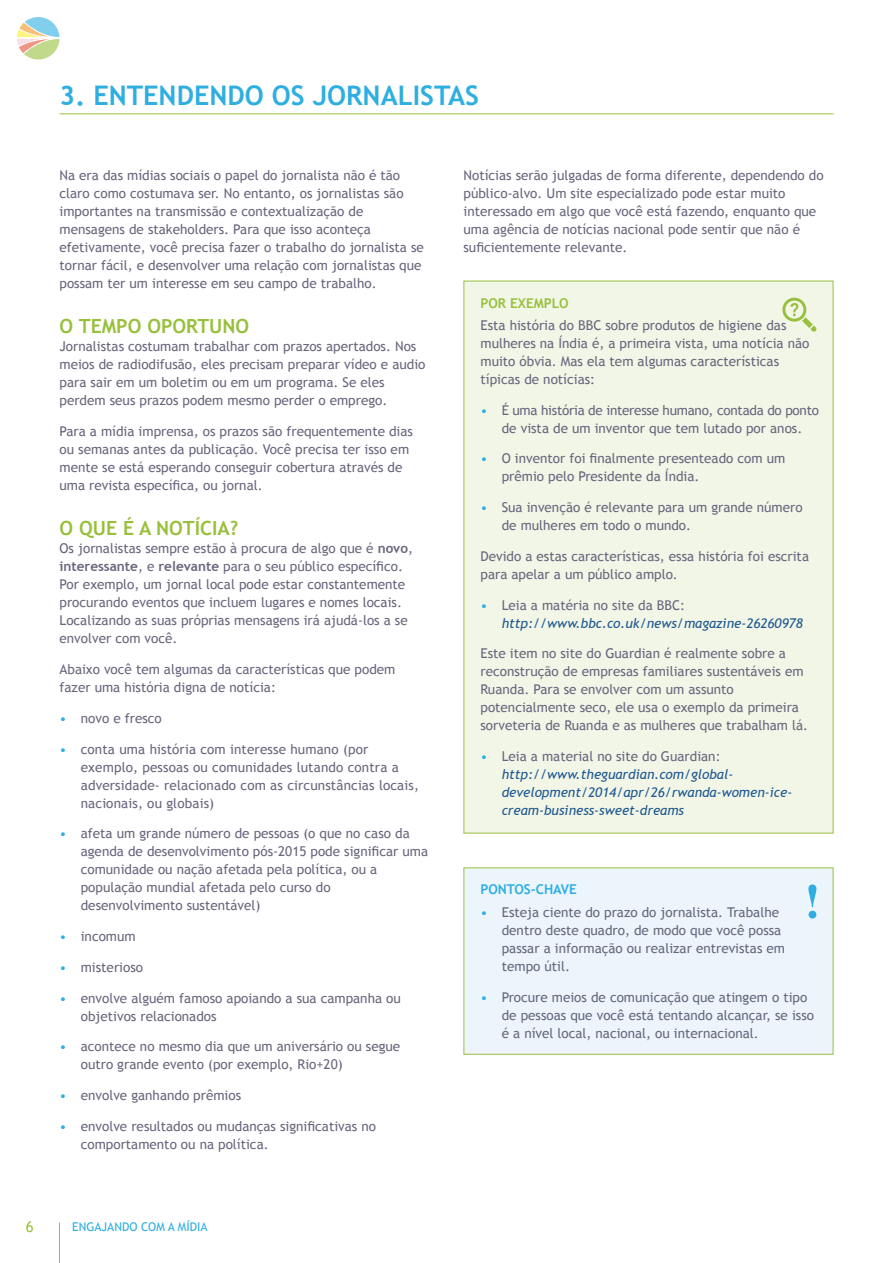
<style>
.page{position:relative;width:893px;height:1263px;background:#fff}
.page>*{position:absolute;margin:0;border:0;box-sizing:border-box;transform-origin:0 0}
.Chapter_Header{font:700 27px "Trebuchet MS";color:#2eaee1}
.Header_1{font:700 19.5px "Trebuchet MS";color:#98c03c}
.t1{font:15px "Trebuchet MS";color:#98c03c}
.Body_Text{font:13.5px/18px "Trebuchet MS";color:#67667d}
.Box_text{font:13.5px/18px "Trebuchet MS";color:#67667d}
.Box_text-2{font:italic 13.5px/18px "Trebuchet MS";color:#1f588f}
.Box_text-3{font:13.5px/18px "Trebuchet MS";letter-spacing:-.02em;color:#67667d;text-align:center}
.Box_header{font:700 13.5px "Trebuchet MS";color:#2eaee1}
.Box_header-2{font:700 13.5px "Trebuchet MS";color:#98c03c}
.t2{font:12px "Trebuchet MS";color:#2eaee1}
.s1{font-weight:700}
.s2{color:#2eaee1}
.s3{font-style:normal;color:#2eaee1}
.s4{font-style:normal;color:#67667d}
</style>
<div class="page">
<hr style="left:59px;top:1222px;width:1px;height:41px;background:#98c03c">
<svg style="left:17px;top:17px;width:43px;height:43px"></svg>
<div style="left:463px;top:867px;width:370px;height:187px;background:#ebf5fb"></div>
<svg style="left:808px;top:884px;width:8px;height:34px"></svg>
<hr style="left:60px;top:113px;width:773px;height:1px;background:#98c03c">
<div style="left:463px;top:281px;width:370px;height:552px;background:#f2f6e7"></div>
<svg style="left:782px;top:297px;width:35px;height:35px"></svg>
<p class="Chapter_Header" style="left:60px;top:78px;width:421px">3. ENTENDENDO OS JORNALISTAS</p>
<p class="Body_Text" style="left:60px;top:166px;width:366px">Na era das mídias sociais o papel do jornalista não é tão claro como costumava ser. No entanto, os jornalistas são importantes na transmissão e contextualização de mensagens de stakeholders. Para que isso aconteça efetivamente, você precisa fazer o trabalho do jornalista se tornar fácil, e desenvolver uma relação com jornalistas que possam ter um interesse em seu campo de trabalho.</p>
<p class="Header_1" style="left:60px;top:314px;width:191px">O TEMPO OPORTUNO</p>
<p class="Body_Text" style="left:60px;top:338px;width:367px">Jornalistas costumam trabalhar com prazos apertados. Nos meios de radiodifusão, eles precisam preparar vídeo e audio para sair em um boletim ou em um programa. Se eles perdem seus prazos podem mesmo perder o emprego.</p>
<p class="Body_Text" style="left:60px;top:422px;width:355px">Para a mídia imprensa, os prazos são frequentemente dias ou semanas antes da publicação. Você precisa ter isso em mente se está esperando conseguir cobertura através de uma revista específica, ou jornal.</p>
<p class="Header_1" style="left:60px;top:516px;width:180px">O QUE É A NOTÍCIA?</p>
<p class="Body_Text" style="left:60px;top:540px;width:355px">Os jornalistas sempre estão à procura de algo que é <span class="s1">novo</span>, <span class="s1">interessante</span>, e <span class="s1">relevante</span> para o seu público específico.<br>Por exemplo, um jornal local pode estar constantemente procurando eventos que incluem lugares e nomes locais.<br>Localizando as suas próprias mensagens irá ajudá-los a se envolver com você.</p>
<p class="Body_Text" style="left:60px;top:660px;width:337px">Abaixo você tem algumas da características que podem fazer uma história digna de notícia:</p>
<p class="Body_Text" style="left:60px;top:709px;width:104px"><span class="s2">•</span> novo e fresco</p>
<p class="Body_Text" style="left:81px;top:740px;width:340px;text-indent:-21px"><span class="s2">•</span> conta uma história com interesse humano (por exemplo, pessoas ou comunidades lutando contra a adversidade- relacionado com as circunstâncias locais, nacionais, ou globais)</p>
<p class="Body_Text" style="left:81px;top:825px;width:349px;text-indent:-21px"><span class="s2">•</span> afeta um grande número de pessoas (o que no caso da agenda de desenvolvimento pós-2015 pode significar uma comunidade ou nação afetada pela política, ou a população mundial afetada pelo curso do desenvolvimento sustentável)</p>
<p class="Body_Text" style="left:60px;top:927px;width:78px"><span class="s2">•</span> incomum</p>
<p class="Body_Text" style="left:60px;top:958px;width:85px"><span class="s2">•</span> misterioso</p>
<p class="Body_Text" style="left:81px;top:989px;width:322px;text-indent:-21px"><span class="s2">•</span> envolve alguém famoso apoiando a sua campanha ou objetivos relacionados</p>
<p class="Body_Text" style="left:81px;top:1038px;width:321px;text-indent:-21px"><span class="s2">•</span> acontece no mesmo dia que um aniversário ou segue outro grande evento (por exemplo, Rio+20)</p>
<p class="Body_Text" style="left:60px;top:1087px;width:183px"><span class="s2">•</span> envolve ganhando prêmios</p>
<p class="Body_Text" style="left:81px;top:1117px;width:297px;text-indent:-21px"><span class="s2">•</span> envolve resultados ou mudanças significativas no comportamento ou na política.</p>
<p class="t1" style="left:26px;top:1217px;width:9px">6</p>
<p class="t2" style="left:72px;top:1220px;width:137px">ENGAJANDO COM A MÍDIA</p>
<p class="Body_Text" style="left:463px;top:166px;width:362px">Notícias serão julgadas de forma diferente, dependendo do público-alvo. Um site especializado pode estar muito interessado em algo que você está fazendo, enquanto que uma agência de notícias nacional pode sentir que não é suficientemente relevante.</p>
<p class="Box_header-2" style="left:480px;top:294px;width:90px">POR EXEMPLO</p>
<p class="Box_text" style="left:480px;top:316px;width:330px">Esta história do BBC sobre produtos de higiene das mulheres na Índia é, a primeira vista, uma notícia não muito óbvia. Mas ela tem algumas características típicas de notícias:</p>
<p class="Box_text-3" style="left:480px;top:401px;width:340px"><span class="s2">•</span> É uma história de interesse humano, contada do ponto de vista de um inventor que tem lutado por anos.</p>
<p class="Box_text" style="left:502px;top:450px;width:285px;text-indent:-21px"><span class="s2">•</span> O inventor foi finalmente presenteado com um prêmio pelo Presidente da Índia.</p>
<p class="Box_text" style="left:502px;top:499px;width:302px;text-indent:-21px"><span class="s2">•</span> Sua invenção é relevante para um grande número de mulheres em todo o mundo.</p>
<p class="Box_text" style="left:480px;top:547px;width:330px">Devido a estas características, essa história foi escrita para apelar a um público amplo.</p>
<p class="Box_text-2" style="left:502px;top:596px;width:303px;text-indent:-21px"><span class="s3">•</span> <span class="s4">Leia a matéria no site da BBC: </span>http://www.bbc.co.uk/news/magazine-26260978</p>
<p class="Box_text" style="left:480px;top:645px;width:329px">Este item no site do Guardian é realmente sobre a reconstrução de empresas familiares sustentáveis em Ruanda. Para se envolver com um assunto potencialmente seco, ele usa o exemplo da primeira sorveteria de Ruanda e as mulheres que trabalham lá.</p>
<p class="Box_text-2" style="left:502px;top:747px;width:292px;text-indent:-21px"><span class="s3">•</span> <span class="s4">Leia a material no site do Guardian: </span>http://www.theguardian.com/global&shy;development/2014/apr/26/rwanda-women-ice&shy;cream-business-sweet-dreams</p>
<p class="Box_header" style="left:480px;top:881px;width:98px">PONTOS-CHAVE</p>
<p class="Box_text" style="left:502px;top:903px;width:285px;text-indent:-21px"><span class="s2">•</span> Esteja ciente do prazo do jornalista. Trabalhe dentro deste quadro, de modo que você possa passar a informação ou realizar entrevistas em tempo útil.</p>
<p class="Box_text" style="left:502px;top:988px;width:314px;text-indent:-21px"><span class="s2">•</span> Procure meios de comunicação que atingem o tipo de pessoas que você está tentando alcançar, se isso é a nível local, nacional, ou internacional.</p>
</div>
